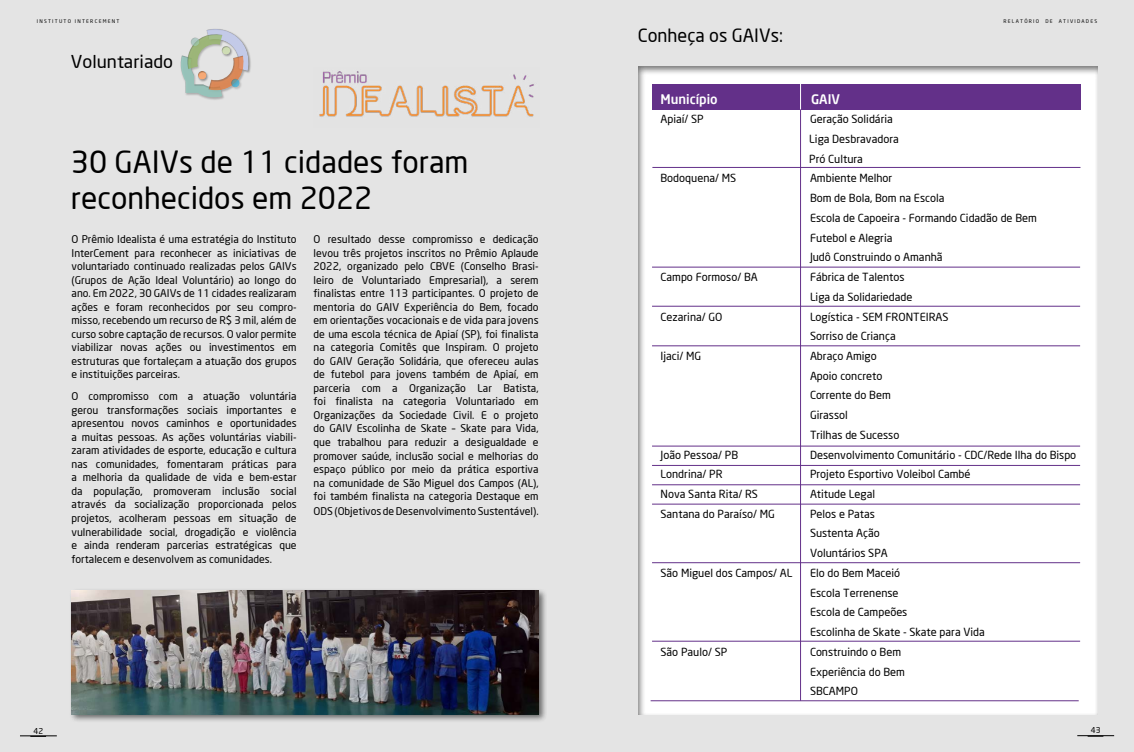
<style>
.page{position:relative;width:1134px;height:752px;background:#fff}
.page>*{position:absolute;margin:0;border:0;box-sizing:border-box;transform-origin:0 0}
.t1{font:30px/36px "Neo Sans";color:#000}
.t2{font:18px "Neo Sans";color:#000}
.t3{font:17.4px "Neo Sans";color:#000;scale:1.04 1}
.t4{font:500 13px "Neo Sans";color:#fff}
.t5{font:11px/19.7px "Neo Sans";color:#000}
.t6{font:10.5px/13.5px "Neo Sans";color:#000;text-align:justify}
.t7{font:8px "Neo Sans";color:#000}
.t8{font:5px "Neo Sans";letter-spacing:.25em;color:#000}
.s1{font-size:7px}
</style>
<div class="page">
<div style="left:0;top:0;width:1134px;height:751px;background:#e4e4e4"></div>
<div style="left:629px;top:59px;width:478px;height:656px;background:#000;opacity:.55"></div>
<hr style="left:1077px;top:735px;width:37px;height:1px;background:#000">
<svg style="left:1088px;top:735px;width:15px;height:1px"></svg>
<hr style="left:20px;top:735px;width:37px;height:1px;background:#000">
<svg style="left:30px;top:735px;width:16px;height:1px"></svg>
<div style="left:180px;top:28px;width:71px;height:72px;background:#000;opacity:.35"></div>
<svg style="left:180px;top:28px;width:71px;height:70px"></svg>
<div style="left:199px;top:49px;width:53px;height:42px;background:#000;opacity:.35"></div>
<div style="left:213px;top:40px;width:26px;height:16px;background:#000;opacity:.35"></div>
<div style="left:182px;top:31px;width:26px;height:16px;background:#000;opacity:.35"></div>
<div style="left:222px;top:72px;width:26px;height:16px;background:#000;opacity:.35"></div>
<img style="left:319px;top:71px;width:215px;height:46px">
<div style="left:652px;top:84px;width:428px;height:25px;background:#633089"></div>
<hr style="left:800px;top:109px;width:1px;height:591px;background:#633089">
<svg style="left:800px;top:84px;width:1px;height:25px"></svg>
<hr style="left:652px;top:167px;width:428px;height:1px;background:#633089">
<hr style="left:652px;top:266px;width:428px;height:1px;background:#633089">
<hr style="left:652px;top:306px;width:428px;height:1px;background:#633089">
<hr style="left:652px;top:345px;width:428px;height:1px;background:#633089">
<hr style="left:652px;top:445px;width:428px;height:1px;background:#633089">
<hr style="left:652px;top:465px;width:428px;height:1px;background:#633089">
<hr style="left:652px;top:484px;width:428px;height:1px;background:#633089">
<hr style="left:652px;top:503px;width:428px;height:1px;background:#633089">
<hr style="left:652px;top:562px;width:428px;height:1px;background:#633089">
<hr style="left:652px;top:640px;width:428px;height:1px;background:#633089">
<hr style="left:651px;top:700px;width:428px;height:1px;background:#633089">
<div style="left:69px;top:587px;width:478px;height:135px;background:#000;opacity:.55"></div>
<img style="left:72px;top:590px;width:467px;height:124px">
<p class="t8" style="left:37px;top:18px;width:84px">INSTITUTO INTERCEMENT</p>
<p class="t8" style="left:1003px;top:18px;width:95px">RELATÓRIO DE ATIVIDADES</p>
<h3 class="t3" style="left:71px;top:51px;width:100px">Voluntariado</h3>
<h1 class="t1" style="left:71px;top:143px;width:399px">30 GAIVs de 11 cidades foram reconhecidos em 2022</h1>
<p class="t6" style="left:72px;top:232px;width:227px">O Prêmio Idealista é uma estratégia do Instituto InterCement para reconhecer as iniciativas de voluntariado continuado realizadas pelos GAIVs (Grupos de Ação Ideal Voluntário) ao longo do ano. Em 2022, 30 GAIVs de 11 cidades realizaram ações e foram reconhecidos por seu compro&shy;misso, recebendo um recurso de R$ 3 mil, além de curso sobre captação de recursos. O valor permite viabilizar novas ações ou investimentos em estruturas que fortaleçam a atuação dos grupos e instituições parceiras.</p>
<p class="t6" style="left:72px;top:389px;width:227px">O compromisso com a atuação voluntária gerou transformações sociais importantes e apresentou novos caminhos e oportunidades a muitas pessoas. As ações voluntárias viabili&shy;zaram atividades de esporte, educação e cultura nas comunidades, fomentaram práticas para a melhoria da qualidade de vida e bem-estar da população, promoveram inclusão social através da socialização proporcionada pelos projetos, acolheram pessoas em situação de vulnerabilidade social, drogadição e violência e ainda renderam parcerias estratégicas que fortalecem e desenvolvem as comunidades.</p>
<p class="t6" style="left:314px;top:232px;width:227px">O resultado desse compromisso e dedicação levou três projetos inscritos no Prêmio Aplaude 2022, organizado pelo CBVE (Conselho Brasi&shy;leiro de Voluntariado Empresarial), a serem finalistas entre 113 participantes. O projeto de mentoria do GAIV Experiência do Bem, focado em orientações vocacionais e de vida para jovens de uma escola técnica de Apiaí (SP), foi finalista na categoria Comitês que Inspiram. O projeto do GAIV Geração Solidária, que ofereceu aulas de futebol para jovens também de Apiaí, em parceria com a Organização Lar Batista, foi finalista na categoria Voluntariado em Organizações da Sociedade Civil. E o projeto do GAIV Escolinha de Skate – Skate para Vida, que trabalhou para reduzir a desigualdade e promover saúde, inclusão social e melhorias do espaço público por meio da prática esportiva na comunidade de São Miguel dos Campos (AL), foi também finalista na categoria Destaque em</p>
<p class="t6" style="left:314px;top:504px;width:227px">ODS (Objetivos de Desenvolvimento Sustentável).</p>
<h2 class="t2" style="left:638px;top:24px;width:147px">Conheça os GAIVs:</h2>
<p class="t4" style="left:660px;top:90px;width:59px">Município</p>
<p class="t4" style="left:811px;top:90px;width:30px">GAIV</p>
<p class="t5" style="left:660px;top:109px;width:45px">Apiaí/ SP</p>
<p class="t5" style="left:809px;top:109px;width:91px">Geração Solidária<br>Liga Desbravadora<br>Pró Cultura</p>
<p class="t5" style="left:660px;top:168px;width:77px">Bodoquena/ MS</p>
<p class="t5" style="left:810px;top:168px;width:228px">Ambiente Melhor<br>Bom de Bola, Bom na Escola<br>Escola de Capoeira - Formando Cidadão de Bem<br>Futebol e Alegria<br>Judô Construindo o Amanhã</p>
<p class="t5" style="left:660px;top:267px;width:99px">Campo Formoso/ BA</p>
<p class="t5" style="left:810px;top:267px;width:104px">Fábrica de Talentos<br>Liga da Solidariedade</p>
<p class="t5" style="left:660px;top:306px;width:63px">Cezarina/ GO</p>
<p class="t5" style="left:810px;top:306px;width:140px">Logística - SEM FRONTEIRAS<br>Sorriso de Criança</p>
<p class="t5" style="left:660px;top:346px;width:42px">Ijaci/ MG</p>
<p class="t5" style="left:810px;top:346px;width:91px">Abraço Amigo<br>Apoio concreto<br>Corrente do Bem<br>Girassol<br>Trilhas de Sucesso</p>
<p class="t5" style="left:660px;top:444px;width:79px">João Pessoa/ PB</p>
<p class="t5" style="left:810px;top:444px;width:268px">Desenvolvimento Comunitário - CDC/Rede Ilha do Bispo</p>
<p class="t5" style="left:660px;top:464px;width:64px">Londrina/ PR</p>
<p class="t5" style="left:810px;top:464px;width:162px">Projeto Esportivo Voleibol Cambé</p>
<p class="t5" style="left:660px;top:483px;width:99px">Nova Santa Rita/ RS</p>
<p class="t5" style="left:810px;top:483px;width:67px">Atitude Legal</p>
<p class="t5" style="left:660px;top:503px;width:116px">Santana do Paraíso/ MG</p>
<p class="t5" style="left:810px;top:503px;width:79px">Pelos e Patas<br>Sustenta Ação<br>Voluntários SPA</p>
<p class="t5" style="left:660px;top:562px;width:133px">São Miguel dos Campos/ AL</p>
<p class="t5" style="left:810px;top:562px;width:176px">Elo do Bem Maceió<br>Escola Terrenense<br>Escola de Campeões<br>Escolinha de Skate - Skate para Vida</p>
<p class="t5" style="left:660px;top:641px;width:68px">São Paulo/ SP</p>
<p class="t5" style="left:810px;top:641px;width:96px">Construindo o Bem<br>Experiência do Bem<br>SBCAMPO</p>
<p class="t7" style="left:34px;top:725px;width:11px">4 2<span class="s1">4</span></p>
<p class="t7" style="left:1091px;top:725px;width:11px">4 3<span class="s1">4</span></p>
</div>
